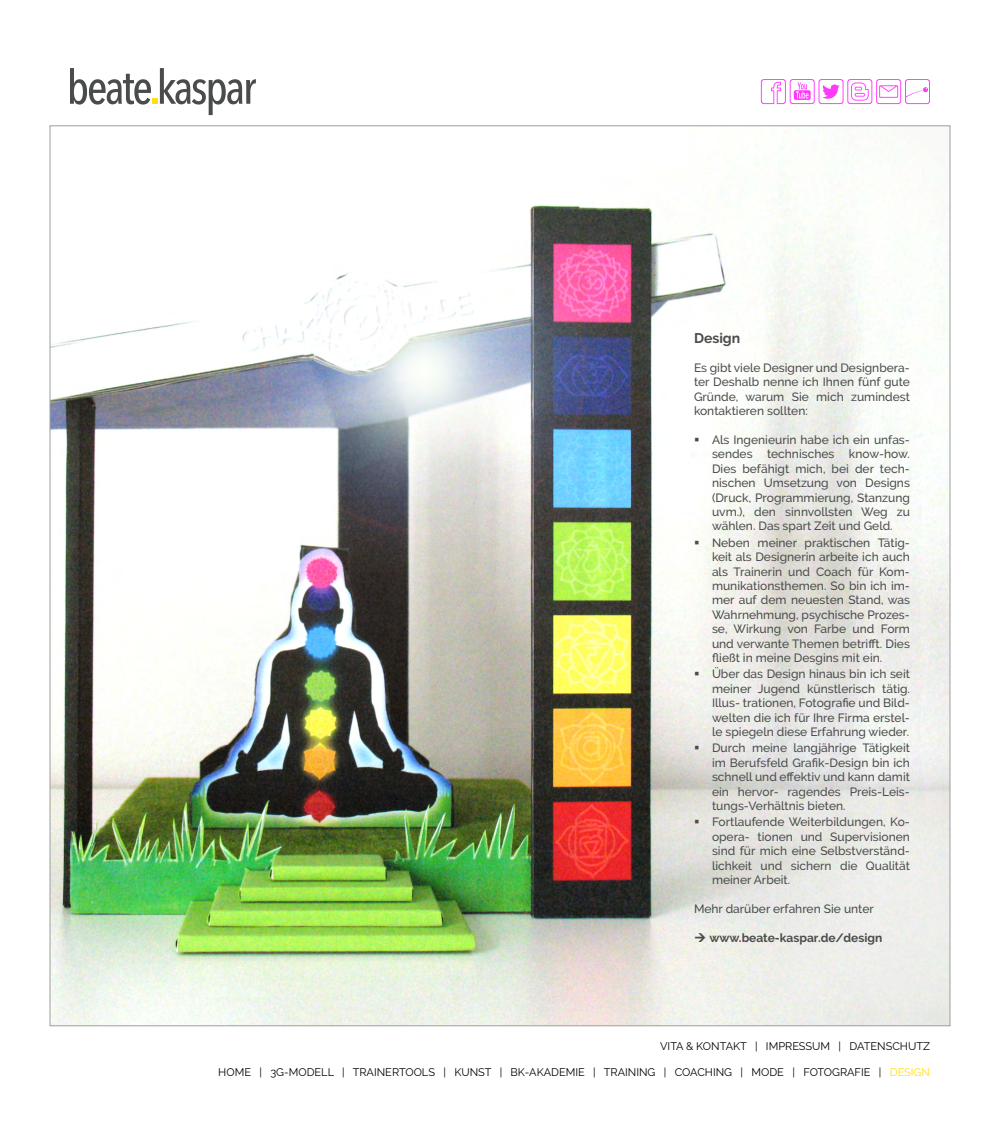
<style>
.page{position:relative;width:1000px;height:1136px;background:#fff}
.page>*{position:absolute;margin:0;border:0;box-sizing:border-box;transform-origin:0 0}
.t1{font:700 14px "Raleway";color:#4a4c4b}
.t2{font:500 12px/14.4px "Raleway";color:#4a4c4b;text-align:justify}
.t3{font:700 12px "Raleway";color:#4a4c4b}
.t4{font:11px "Raleway";color:#000}
.s1{color:#ffdf13}
</style>
<div class="page">
<img style="left:52px;top:127px;width:896px;height:897px">
<svg style="left:761px;top:79px;width:169px;height:25px"></svg>
<svg style="left:70px;top:68px;width:186px;height:47px"></svg>
<svg style="left:695px;top:933px;width:10px;height:9px"></svg>
<p class="t1" style="left:694px;top:330px;width:48px">Design</p>
<p class="t2" style="left:694px;top:361px;width:218px">Es gibt viele Designer und Designbera&shy;ter Deshalb nenne ich Ihnen fünf gute Gründe, warum Sie mich zumindest kontaktieren sollten:</p>
<p class="t2" style="left:712px;top:433px;width:200px;text-indent:-18px">▪ Als Ingenieurin habe ich ein unfas&shy;sendes technisches know-how.<br>Dies befähigt mich, bei der tech&shy;nischen Umsetzung von Designs (Druck, Programmierung, Stanzung uvm.), den sinnvollsten Weg zu wählen. Das spart Zeit und Geld.</p>
<p class="t2" style="left:712px;top:535px;width:200px;text-indent:-18px">▪ Neben meiner praktischen Tätig&shy;keit als Designerin arbeite ich auch als Trainerin und Coach für Kom&shy;munikationsthemen. So bin ich im&shy;mer auf dem neuesten Stand, was Wahrnehmung, psychische Prozes&shy;se, Wirkung von Farbe und Form und verwante Themen betrifft. Dies fließt in meine Desgins mit ein.</p>
<p class="t2" style="left:712px;top:667px;width:200px;text-indent:-18px">▪ Über das Design hinaus bin ich seit meiner Jugend künstlerisch tätig.<br>Illus- trationen, Fotografie und Bild&shy;welten die ich für Ihre Firma erstel&shy;le spiegeln diese Erfahrung wieder.</p>
<p class="t2" style="left:712px;top:741px;width:200px;text-indent:-18px">▪ Durch meine langjährige Tätigkeit im Berufsfeld Grafik-Design bin ich schnell und effektiv und kann damit ein hervor- ragendes Preis-Leis&shy;tungs-Verhältnis bieten.</p>
<p class="t2" style="left:712px;top:815px;width:200px;text-indent:-18px">▪ Fortlaufende Weiterbildungen, Ko&shy;opera- tionen und Supervisionen sind für mich eine Selbstverständ&shy;lichkeit und sichern die Qualität meiner Arbeit.</p>
<p class="t2" style="left:694px;top:901px;width:181px">Mehr darüber erfahren Sie unter</p>
<p class="t3" style="left:709px;top:930px;width:174px">www.beate-kaspar.de/design</p>
<p class="t4" style="left:660px;top:1040px;width:271px">VITA &amp; KONTAKT | IMPRESSUM | DATENSCHUTZ</p>
<p class="t4" style="left:218px;top:1066px;width:713px">HOME | 3G-MODELL | TRAINERTOOLS | KUNST | BK-AKADEMIE | TRAINING | COACHING | MODE | FOTOGRAFIE | <span class="s1">DESIGN</span></p>
</div>
